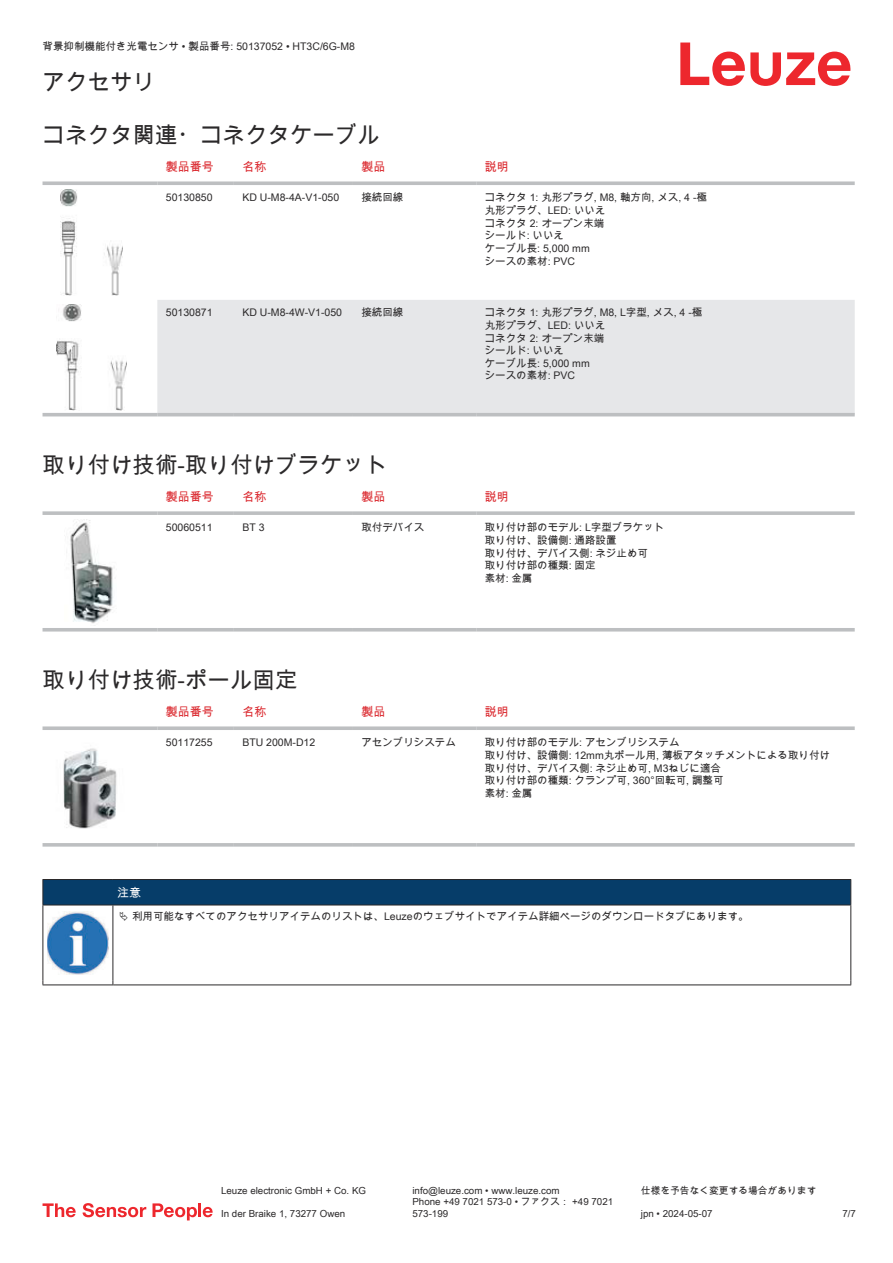
<style>
.page{position:relative;width:893px;height:1263px;background:#fff}
.page>*{position:absolute;margin:0;border:0;box-sizing:border-box;transform-origin:0 0}
.t1{font:22.5px "Arial Unicode MS";color:#2b292a}
.t2{font:12px "Arial Unicode MS";color:#db2a30}
.t3{font:12px "Arial Unicode MS";color:#fff}
.t4{font:10.5px/12.6px "Arial Unicode MS";color:#2b292a}
.t5{font:9.75px/11.7px "Arial Unicode MS";color:#2b292a}
</style>
<div class="page">
<svg style="left:680px;top:43px;width:170px;height:43px"></svg>
<div style="left:157px;top:300px;width:698px;height:113px;background:#e6e7e9"></div>
<svg style="left:43px;top:181px;width:114px;height:4px"></svg>
<svg style="left:157px;top:181px;width:77px;height:4px"></svg>
<svg style="left:234px;top:181px;width:119px;height:4px"></svg>
<svg style="left:353px;top:181px;width:123px;height:4px"></svg>
<svg style="left:476px;top:181px;width:379px;height:4px;background:#c4c6c8"></svg>
<hr style="left:43px;top:413px;width:114px;height:3px;background:#bdbfc1">
<hr style="left:157px;top:413px;width:77px;height:3px;background:#bdbfc1">
<hr style="left:234px;top:413px;width:119px;height:3px;background:#bdbfc1">
<hr style="left:353px;top:413px;width:123px;height:3px;background:#bdbfc1">
<hr style="left:476px;top:413px;width:379px;height:3px;background:#bdbfc1">
<img style="left:60px;top:189px;width:63px;height:107px">
<img style="left:56px;top:304px;width:70px;height:106px">
<svg style="left:43px;top:631px;width:812px;height:1px"></svg>
<svg style="left:43px;top:511px;width:114px;height:4px"></svg>
<svg style="left:157px;top:511px;width:77px;height:4px"></svg>
<svg style="left:234px;top:511px;width:119px;height:4px"></svg>
<svg style="left:353px;top:511px;width:123px;height:4px"></svg>
<svg style="left:476px;top:511px;width:379px;height:4px;background:#c3c5c7"></svg>
<hr style="left:43px;top:628px;width:114px;height:3px;background:#bdbfc1">
<hr style="left:157px;top:628px;width:77px;height:3px;background:#bdbfc1">
<hr style="left:234px;top:628px;width:119px;height:3px;background:#bdbfc1">
<hr style="left:353px;top:628px;width:123px;height:3px;background:#bdbfc1">
<hr style="left:476px;top:628px;width:379px;height:3px;background:#bdbfc1">
<img style="left:66px;top:519px;width:49px;height:104px">
<svg style="left:43px;top:726px;width:114px;height:4px"></svg>
<svg style="left:157px;top:726px;width:77px;height:4px"></svg>
<svg style="left:234px;top:726px;width:119px;height:4px"></svg>
<svg style="left:353px;top:726px;width:123px;height:4px"></svg>
<svg style="left:476px;top:726px;width:379px;height:4px;background:#c4c6c8"></svg>
<svg style="left:43px;top:843px;width:114px;height:4px"></svg>
<svg style="left:157px;top:843px;width:77px;height:4px"></svg>
<svg style="left:234px;top:843px;width:119px;height:4px"></svg>
<svg style="left:353px;top:843px;width:123px;height:4px"></svg>
<svg style="left:476px;top:843px;width:379px;height:4px;background:#c3c5c7"></svg>
<img style="left:63px;top:748px;width:54px;height:81px">
<hr style="left:43px;top:905px;width:70px;height:1px;background:#2b292a">
<svg style="left:43px;top:879px;width:808px;height:26px;background:#083b65"></svg>
<hr style="left:113px;top:905px;width:738px;height:1px;background:#2b292a">
<hr style="left:43px;top:905px;width:1px;height:75px;background:#2b292a">
<hr style="left:113px;top:905px;width:1px;height:75px;background:#2b292a">
<hr style="left:850px;top:905px;width:1px;height:75px;background:#2b292a">
<hr style="left:43px;top:984px;width:70px;height:1px;background:#2b292a">
<hr style="left:113px;top:984px;width:738px;height:1px;background:#2b292a">
<img style="left:47px;top:911px;width:61px;height:63px">
<svg style="left:43px;top:1203px;width:33px;height:14px"></svg>
<svg style="left:83px;top:1203px;width:63px;height:14px"></svg>
<svg style="left:153px;top:1203px;width:44px;height:17px"></svg>
<hr style="left:198px;top:1203px;width:3px;height:14px;background:#ed272d">
<svg style="left:203px;top:1207px;width:10px;height:10px"></svg>
<p class="t4" style="left:43px;top:40px;width:314px">背景抑制機能付き光電センサ • 製品番号: 50137052 • HT3C/6G-M8</p>
<h1 class="t1" style="left:43px;top:66px;width:114px">アクセサリ</h1>
<h1 class="t1" style="left:43px;top:119px;width:339px">コネクタ関連・コネクタケーブル</h1>
<p class="t2" style="left:166px;top:158px;width:49px">製品番号</p>
<p class="t2" style="left:242px;top:158px;width:25px">名称</p>
<p class="t2" style="left:361px;top:158px;width:25px">製品</p>
<p class="t2" style="left:485px;top:158px;width:25px">説明</p>
<p class="t4" style="left:166px;top:191px;width:48px">50130850</p>
<p class="t4" style="left:242px;top:191px;width:98px">KD U-M8-4A-V1-050</p>
<p class="t4" style="left:361px;top:191px;width:43px">接続回線</p>
<p class="t4" style="left:485px;top:191px;width:224px">コネクタ 1: 丸形プラグ, M8, 軸方向, メス, 4 -極丸形プラグ、LED: いいえ<br>コネクタ 2: オープン末端<br>シールド: いいえ<br>ケーブル長: 5,000 mm<br>シースの素材: PVC</p>
<p class="t4" style="left:166px;top:306px;width:48px">50130871</p>
<p class="t4" style="left:242px;top:306px;width:101px">KD U-M8-4W-V1-050</p>
<p class="t4" style="left:361px;top:306px;width:43px">接続回線</p>
<p class="t4" style="left:485px;top:306px;width:219px">コネクタ 1: 丸形プラグ, M8, L字型, メス, 4 -極丸形プラグ、LED: いいえ<br>コネクタ 2: オープン末端<br>シールド: いいえ<br>ケーブル長: 5,000 mm<br>シースの素材: PVC</p>
<h1 class="t1" style="left:43px;top:449px;width:346px">取り付け技術-取り付けブラケット</h1>
<p class="t2" style="left:166px;top:488px;width:49px">製品番号</p>
<p class="t2" style="left:242px;top:488px;width:25px">名称</p>
<p class="t2" style="left:361px;top:488px;width:25px">製品</p>
<p class="t2" style="left:485px;top:488px;width:25px">説明</p>
<p class="t4" style="left:166px;top:521px;width:48px">50060511</p>
<p class="t4" style="left:242px;top:521px;width:24px">BT 3</p>
<p class="t4" style="left:361px;top:521px;width:64px">取付デバイス</p>
<p class="t4" style="left:485px;top:521px;width:181px">取り付け部のモデル: L字型ブラケット取り付け、設備側: 通路設置<br>取り付け、デバイス側: ネジ止め可<br>取り付け部の種類: 固定<br>素材: 金属</p>
<h1 class="t1" style="left:43px;top:664px;width:256px">取り付け技術-ポール固定</h1>
<p class="t2" style="left:166px;top:703px;width:49px">製品番号</p>
<p class="t2" style="left:242px;top:703px;width:25px">名称</p>
<p class="t2" style="left:361px;top:703px;width:25px">製品</p>
<p class="t2" style="left:485px;top:703px;width:25px">説明</p>
<p class="t4" style="left:166px;top:736px;width:48px">50117255</p>
<p class="t4" style="left:242px;top:736px;width:74px">BTU 200M-D12</p>
<p class="t4" style="left:361px;top:736px;width:96px">アセンブリシステム</p>
<p class="t4" style="left:485px;top:736px;width:347px">取り付け部のモデル: アセンブリシステム<br>取り付け、設備側: 12mm丸ポール用, 薄板アタッチメントによる取り付け取り付け、デバイス側: ネジ止め可, M3ねじに適合<br>取り付け部の種類: クランプ可, 360°回転可, 調整可<br>素材: 金属</p>
<p class="t3" style="left:117px;top:884px;width:25px">注意</p>
<p class="t4" style="left:132px;top:909px;width:618px">利用可能なすべてのアクセサリアイテムのリストは、Leuzeのウェブサイトでアイテム詳細ページのダウンロードタブにあります。</p>
<p class="t5" style="left:221px;top:1184px;width:146px">Leuze electronic GmbH + Co. KG</p>
<p class="t5" style="left:412px;top:1184px;width:149px">info@leuze.com • www.leuze.com</p>
<p class="t5" style="left:641px;top:1184px;width:177px">仕様を予告なく変更する場合があります</p>
<p class="t5" style="left:221px;top:1207px;width:126px">In der Braike 1, 73277 Owen</p>
<p class="t5" style="left:412px;top:1196px;width:202px">Phone +49 7021 573-0 • ファクス： +49 7021<br>573-199</p>
<p class="t5" style="left:641px;top:1207px;width:73px">jpn • 2024-05-07</p>
<p class="t5" style="left:842px;top:1207px;width:15px">7/7</p>
</div>
